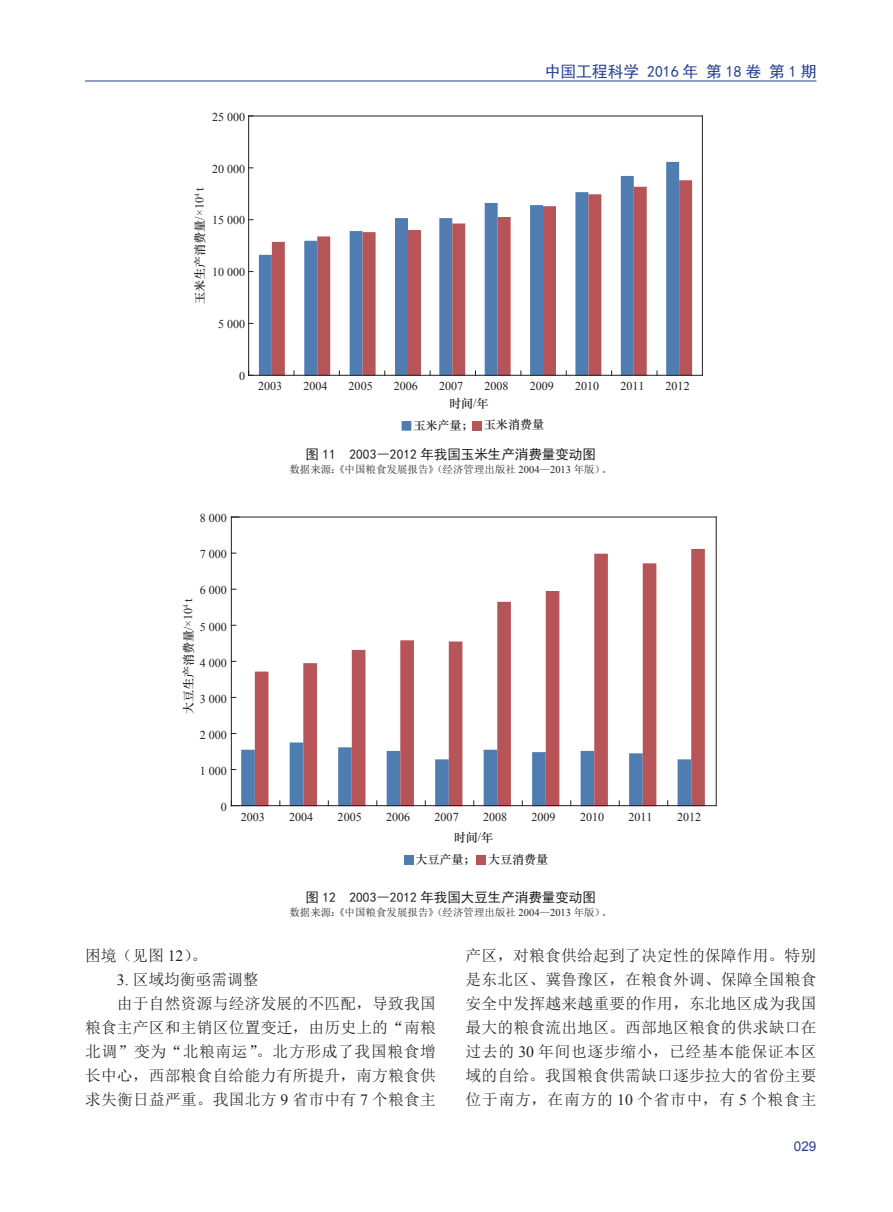
<style>
.page{position:relative;width:893px;height:1212px;background:#fff}
.page>*{position:absolute;margin:0;border:0;box-sizing:border-box;transform-origin:0 0}
.t1{font:15.75px/24px "Sim Sun";letter-spacing:.015em;color:#231f20;text-align:justify}
.t2{font:15.75px "Sim Sun";letter-spacing:.04em;color:#231f20}
.t3{font:15.75px "Sim Hei";color:#253f8e}
.t4{font:13.5px "Sim Hei";color:#231f20}
.t5{font:13.5px "Arial";color:#253f8e}
.t6{font:12px "Times New Roman";color:#231f20}
.t7{font:12px/20.5px "ST Zhongsong";color:#231f20}
.t8{font:10.5px "Sim Sun";color:#231f20}
.s1{font-family:"Times New Roman"}
</style>
<div class="page">
<hr style="left:85px;top:81px;width:731px;height:1px;background:#253f8e">
<hr style="left:249px;top:116px;width:453px;height:1px;background:#231f20">
<svg style="left:259px;top:162px;width:420px;height:213px"></svg>
<svg style="left:272px;top:180px;width:420px;height:195px"></svg>
<hr style="left:248px;top:116px;width:1px;height:259px;background:#231f20">
<hr style="left:249px;top:375px;width:453px;height:1px;background:#231f20">
<hr style="left:702px;top:116px;width:1px;height:259px;background:#231f20">
<svg style="left:402px;top:421px;width:9px;height:10px"></svg>
<div style="left:472px;top:421px;width:10px;height:10px;background:#b65457"></div>
<hr style="left:231px;top:517px;width:485px;height:1px;background:#231f20">
<svg style="left:255px;top:549px;width:450px;height:256px"></svg>
<hr style="left:231px;top:517px;width:1px;height:289px;background:#231f20">
<hr style="left:231px;top:805px;width:485px;height:1px;background:#231f20">
<hr style="left:716px;top:517px;width:1px;height:289px;background:#231f20">
<svg style="left:231px;top:742px;width:460px;height:64px"></svg>
<div style="left:404px;top:855px;width:9px;height:10px;background:#4f7db1"></div>
<div style="left:477px;top:855px;width:9px;height:10px;background:#b65457"></div>
<p class="t6" style="left:212px;top:109px;width:35px">25 000</p>
<p class="t6" style="left:212px;top:160px;width:35px">20 000</p>
<p class="t7" style="left:189px;top:304px;width:118px;rotate:-90deg">玉米生产消费量<span class="s1">/×10</span><sup>4</sup> <span class="s1">t</span></p>
<p class="t6" style="left:212px;top:212px;width:35px">15 000</p>
<p class="t6" style="left:212px;top:264px;width:35px">10 000</p>
<p class="t6" style="left:218px;top:316px;width:29px">5 000</p>
<p class="t3" style="left:545px;top:64px;width:273px">中国工程科学 2016 年 第 18 卷 第 1 期</p>
<p class="t6" style="left:239px;top:368px;width:8px">0</p>
<p class="t6" style="left:258px;top:378px;width:26px">2003</p>
<p class="t6" style="left:303px;top:378px;width:26px">2004</p>
<p class="t6" style="left:349px;top:378px;width:26px">2005</p>
<p class="t6" style="left:394px;top:378px;width:26px">2006</p>
<p class="t6" style="left:439px;top:378px;width:26px">2007</p>
<p class="t6" style="left:484px;top:378px;width:26px">2008</p>
<p class="t6" style="left:530px;top:378px;width:26px">2009</p>
<p class="t6" style="left:575px;top:378px;width:26px">2010</p>
<p class="t6" style="left:620px;top:378px;width:26px">2011</p>
<p class="t6" style="left:666px;top:378px;width:26px">2012</p>
<p class="t7" style="left:413px;top:414px;width:62px">玉米产量；</p>
<p class="t7" style="left:484px;top:393px;width:62px;text-indent:-35px">时间<span class="s1">/</span>年<br>玉米消费量</p>
<p class="t4" style="left:306px;top:447px;width:292px">图 11 2003―2012 年我国玉米生产消费量变动图</p>
<p class="t8" style="left:289px;top:464px;width:324px">数据来源：《中国粮食发展报告》（经济管理出版社 <span class="s1">2004</span>—<span class="s1">2013</span> 年版）。</p>
<p class="t6" style="left:200px;top:510px;width:29px">8 000</p>
<p class="t6" style="left:200px;top:546px;width:29px">7 000</p>
<p class="t6" style="left:200px;top:582px;width:29px">6 000</p>
<p class="t7" style="left:178px;top:714px;width:118px;rotate:-90deg">大豆生产消费量<span class="s1">/×10</span><sup>4</sup> <span class="s1">t</span></p>
<p class="t6" style="left:200px;top:618px;width:29px">5 000</p>
<p class="t6" style="left:200px;top:654px;width:29px">4 000</p>
<p class="t6" style="left:200px;top:690px;width:29px">3 000</p>
<p class="t6" style="left:200px;top:726px;width:29px">2 000</p>
<p class="t6" style="left:200px;top:762px;width:29px">1 000</p>
<p class="t6" style="left:221px;top:799px;width:8px">0</p>
<p class="t6" style="left:241px;top:809px;width:26px">2003</p>
<p class="t6" style="left:289px;top:809px;width:26px">2004</p>
<p class="t6" style="left:338px;top:809px;width:26px">2005</p>
<p class="t6" style="left:386px;top:809px;width:26px">2006</p>
<p class="t6" style="left:435px;top:809px;width:26px">2007</p>
<p class="t6" style="left:483px;top:809px;width:26px">2008</p>
<p class="t6" style="left:532px;top:809px;width:26px">2009</p>
<p class="t6" style="left:580px;top:809px;width:26px">2010</p>
<p class="t6" style="left:628px;top:809px;width:26px">2011</p>
<p class="t6" style="left:677px;top:809px;width:26px">2012</p>
<p class="t7" style="left:415px;top:849px;width:62px">大豆产量；</p>
<p class="t7" style="left:488px;top:826px;width:62px;line-height:21.8px;text-indent:-34px">时间<span class="s1">/</span>年<br>大豆消费量</p>
<p class="t4" style="left:306px;top:890px;width:292px">图 12 2003―2012 年我国大豆生产消费量变动图</p>
<p class="t8" style="left:289px;top:906px;width:324px">数据来源：《中国粮食发展报告》（经济管理出版社 <span class="s1">2004</span>—<span class="s1">2013</span> 年版）。</p>
<p class="t1" style="left:466px;top:944px;width:352px">产区，对粮食供给起到了决定性的保障作用。特别是东北区、冀鲁豫区，在粮食外调、保障全国粮食安全中发挥越来越重要的作用，东北地区成为我国最大的粮食流出地区。西部地区粮食的供求缺口在过去的 <span class="s1">30</span> 年间也逐步缩小，已经基本能保证本区域的自给。我国粮食供需缺口逐步拉大的省份主要位于南方，在南方的 <span class="s1">10</span> 个省市中，有 <span class="s1">5</span> 个粮食主</p>
<p class="t1" style="left:85px;top:944px;width:124px">困境（见图 <span class="s1">12</span>）。</p>
<p class="t1" style="left:117px;top:968px;width:143px"><span class="s1">3.</span> 区域均衡亟需调整</p>
<p class="t1" style="left:117px;top:992px;width:320px">由于自然资源与经济发展的不匹配，导致我国</p>
<p class="t1" style="left:85px;top:1016px;width:352px">粮食主产区和主销区位置变迁，由历史上的“南粮</p>
<p class="t2" style="left:85px;top:1044px;width:352px">北调”变为“北粮南运”。北方形成了我国粮食增</p>
<p class="t1" style="left:85px;top:1064px;width:352px">长中心，西部粮食自给能力有所提升，南方粮食供</p>
<p class="t1" style="left:85px;top:1088px;width:352px">求失衡日益严重。我国北方 <span class="s1">9</span> 省市中有 <span class="s1">7</span> 个粮食主</p>
<p class="t5" style="left:794px;top:1138px;width:24px">029</p>
</div>
